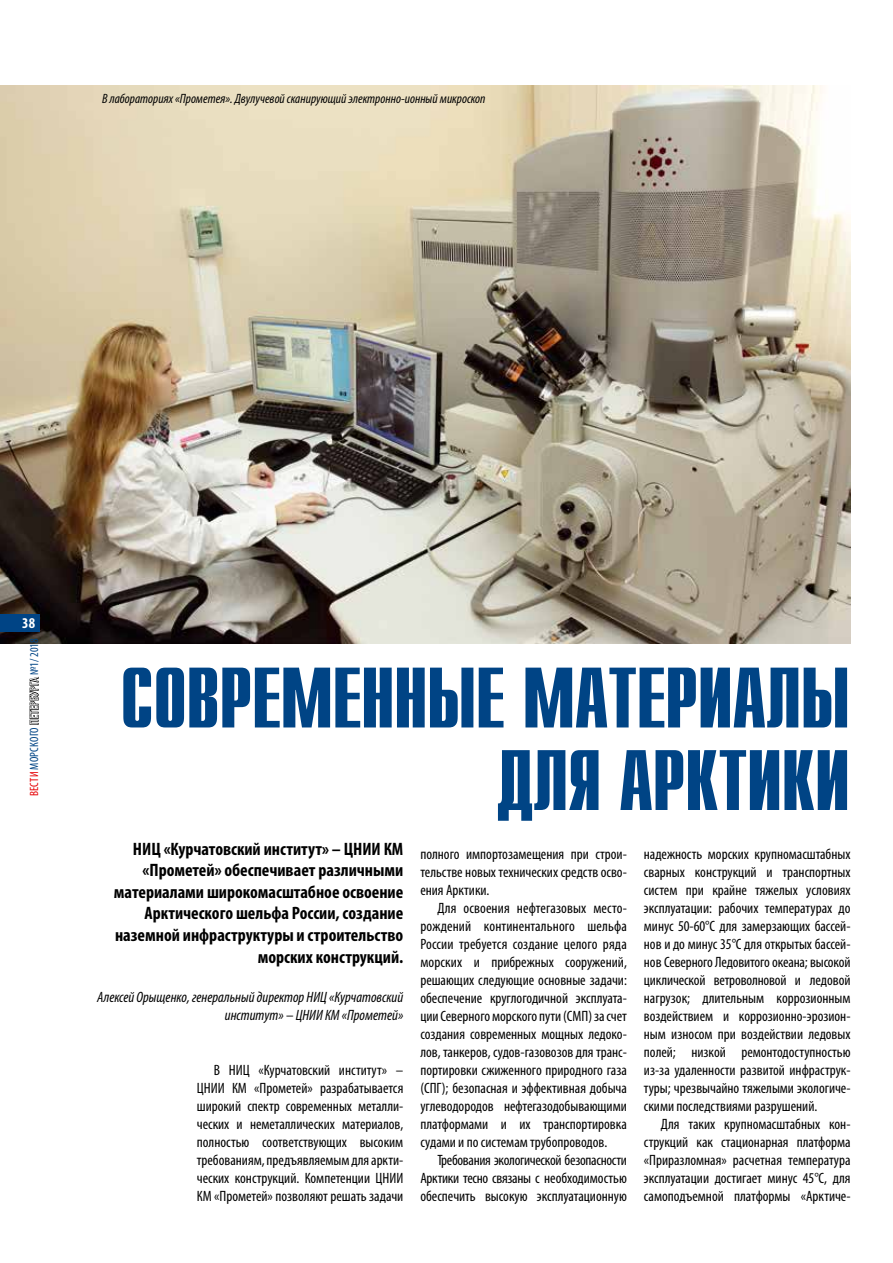
<style>
.page{position:relative;width:893px;height:1263px;background:#fff}
.page>*{position:absolute;margin:0;border:0;box-sizing:border-box;transform-origin:0 0}
.t1{font:700 85.5px/82.5px "Compact C";letter-spacing:-.02em;color:#004485;text-align:right}
.t2{font:700 condensed 18px/21.6px "Myriad Pro";color:#000;text-align:right}
.t3{font:condensed 15px/18px "Myriad Pro";color:#000;text-align:justify}
.t4{font:italic condensed 15px/18px "Myriad Pro";color:#000;text-align:right}
.t5{font:700 condensed 15px "Myriad Pro";color:#fff}
.t6{font:italic condensed 13.5px "Myriad Pro";color:#000}
.t7{font:condensed 12px "Myriad Pro";letter-spacing:.02em;color:#004485}
.s1{color:#e60005}
.s2{color:#fff}
.s3{font-style:normal}
</style>
<div class="page">
<img style="left:0;top:85px;width:850px;height:558px">
<div style="left:0;top:614px;width:40px;height:17px;background:#004485"></div>
<svg style="left:29px;top:676px;width:10px;height:49px"></svg>
<p class="t6" style="left:102px;top:90px;width:385px">В лабораториях «Прометея». Двулучевой сканирующий электронно-ионный микроскоп</p>
<p class="t5" style="left:22px;top:614px;width:14px">38</p>
<p class="t7" style="left:27px;top:796px;width:160px;rotate:-90deg"><span class="s1">ВЕСТИ</span> МОРСКОГО <span class="s2">ПЕТЕРБУРГА</span> №1/ 2018</p>
<h1 class="t1" style="left:120px;top:660px;width:732px">СОВРЕМЕННЫЕ МАТЕРИАЛЫ<br>ДЛЯ АРКТИКИ</h1>
<p class="t2" style="left:114px;top:837px;width:291px">НИЦ «Курчатовский институт» – ЦНИИ КМ «Прометей» обеспечивает различными материалами широкомасштабное освоение Арктического шельфа России, создание наземной инфраструктуры и строительство морских конструкций.</p>
<p class="t4" style="left:97px;top:988px;width:308px">Алексей Орыщенко, генеральный директор НИЦ «Курчатовский институт» <span class="s3">–</span> ЦНИИ КМ «Прометей»</p>
<p class="t3" style="left:644px;top:845px;width:208px">надежность морских крупномасштабных сварных конструкций и транспортных систем при крайне тяжелых условиях эксплуатации: рабочих температурах до минус 50-60°С для замерзающих бассей&shy;нов и до минус 35°С для открытых бассей&shy;нов Северного Ледовитого океана; высокой циклической ветроволновой и ледовой нагрузок; длительным коррозионным воздействием и коррозионно-эрозион&shy;ным износом при воздействии ледовых полей; низкой ремонтодоступностью из-за удаленности развитой инфраструк&shy;туры; чрезвычайно тяжелыми экологиче&shy;скими последствиями разрушений.</p>
<p class="t3" style="left:644px;top:1115px;width:208px;text-indent:17px">Для таких крупномасштабных кон&shy;струкций как стационарная платформа «Приразломная» расчетная температура эксплуатации достигает минус 45°С, для самоподъемной платформы «Арктиче-</p>
<p class="t3" style="left:420px;top:845px;width:208px">полного импортозамещения при строи&shy;тельстве новых технических средств осво&shy;ения Арктики.</p>
<p class="t3" style="left:420px;top:899px;width:208px;text-indent:17px">Для освоения нефтегазовых место&shy;рождений континентального шельфа России требуется создание целого ряда морских и прибрежных сооружений, решающих следующие основные задачи: обеспечение круглогодичной эксплуата&shy;ции Северного морского пути (СМП) за счет создания современных мощных ледоко&shy;лов, танкеров, судов-газовозов для транс&shy;портировки сжиженного природного газа (СПГ); безопасная и эффективная добыча углеводородов нефтегазодобывающими платформами и их транспортировка судами и по системам трубопроводов.</p>
<p class="t3" style="left:420px;top:1151px;width:208px;text-indent:17px">Требования экологической безопасности Арктики тесно связаны с необходимостью обеспечить высокую эксплуатационную</p>
<p class="t3" style="left:197px;top:1061px;width:208px;text-indent:17px">В НИЦ «Курчатовский институт» – ЦНИИ КМ «Прометей» разрабатывается широкий спектр современных металли&shy;ческих и неметаллических материалов, полностью соответствующих высоким требованиям, предъявляемым для аркти&shy;ческих конструкций. Компетенции ЦНИИ КМ «Прометей» позволяют решать задачи</p>
</div>
